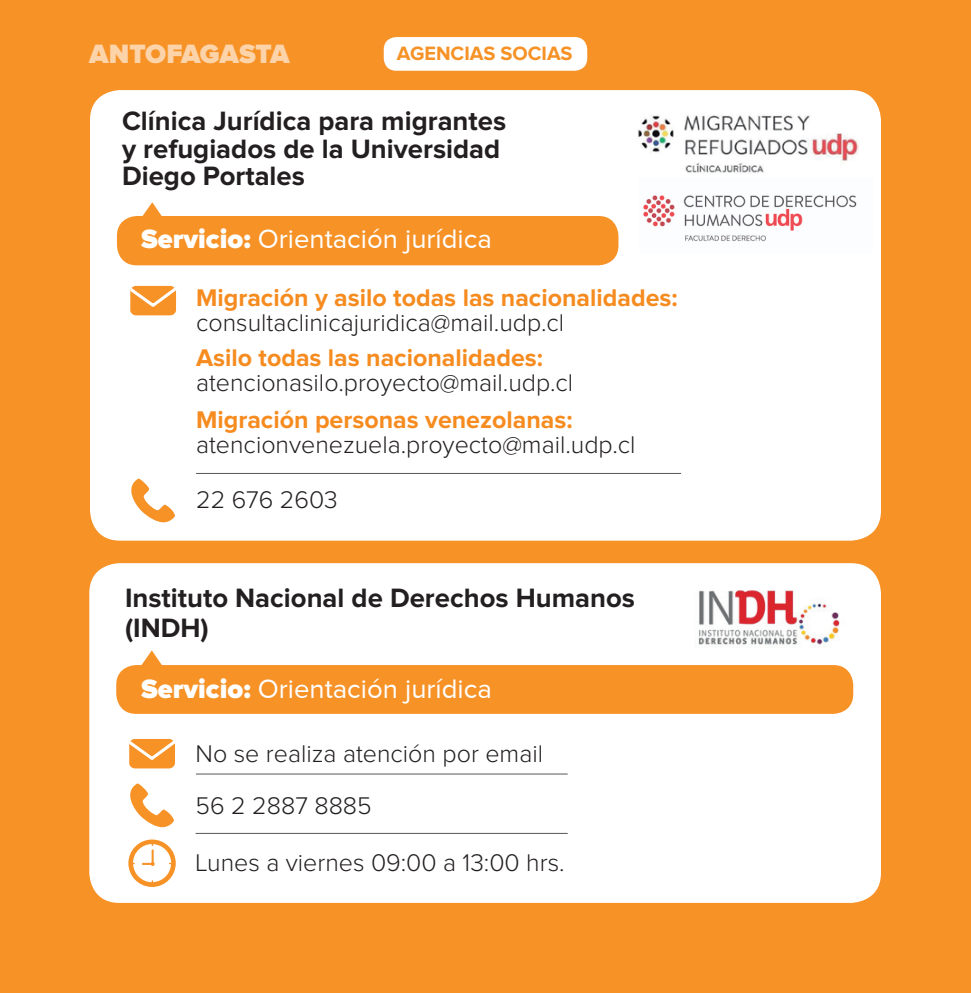
<style>
.page{position:relative;width:971px;height:993px;background:#fff}
.page>*{position:absolute;margin:0;border:0;box-sizing:border-box;transform-origin:0 0}
.t1{font:700 27.5px/27.5px "Proxima Nova";color:#231f20}
.t2{font:27.5px "Proxima Nova";color:#fff}
.t3{font:900 27.5px "Proxima Nova";letter-spacing:-.015em;color:#fdd3a9}
.t4{font:300 25px/54.8px "Proxima Nova";color:#231f20}
.t5{font:700 25px "Proxima Nova";color:#f68b1f}
.t6{font:700 20px "Proxima Nova";color:#f69226}
.s1{font-weight:900}
</style>
<div class="page">
<div style="left:0;top:0;width:971px;height:992px;background:#f69226"></div>
<div style="left:384px;top:37px;width:203px;height:34px;background:#fff;border-radius:12px"></div>
<div style="left:90px;top:90px;width:791px;height:450px;background:#fff;border-radius:30px"></div>
<img style="left:638px;top:114px;width:221px;height:59px">
<hr style="left:196px;top:473px;width:485px;height:1px;background:#57585a">
<svg style="left:130px;top:285px;width:46px;height:30px"></svg>
<svg style="left:131px;top:478px;width:44px;height:44px"></svg>
<div style="left:89px;top:563px;width:792px;height:339px;background:#fff;border-radius:30px"></div>
<img style="left:698px;top:590px;width:142px;height:55px">
<hr style="left:196px;top:773px;width:372px;height:1px;background:#57585a">
<hr style="left:196px;top:832px;width:372px;height:1px;background:#57585a">
<div style="left:116px;top:664px;width:737px;height:49px;background:#f69226;border-radius:20px"></div>
<svg style="left:141px;top:650px;width:22px;height:15px"></svg>
<svg style="left:130px;top:783px;width:44px;height:43px"></svg>
<svg style="left:128px;top:839px;width:48px;height:47px"></svg>
<svg style="left:129px;top:739px;width:46px;height:29px"></svg>
<img style="left:643px;top:195px;width:214px;height:47px">
<div style="left:117px;top:216px;width:501px;height:49px;background:#f69226;border-radius:20px"></div>
<svg style="left:142px;top:202px;width:20px;height:14px"></svg>
<p class="t3" style="left:89px;top:41px;width:202px">ANTOFAGASTA</p>
<p class="t6" style="left:397px;top:44px;width:177px">AGENCIAS SOCIAS</p>
<p class="t1" style="left:122px;top:108px;width:386px">Clínica Jurídica para migrantes y refugiados de la Universidad<br>Diego Portales</p>
<p class="t2" style="left:141px;top:223px;width:352px"><span class="s1">Servicio:</span> Orientación jurídica</p>
<p class="t5" style="left:196px;top:286px;width:483px">Migración y asilo todas las nacionalidades:</p>
<p class="t4" style="left:196px;top:296px;width:369px">consultaclinicajuridica@mail.udp.cl</p>
<p class="t5" style="left:196px;top:346px;width:348px">Asilo todas las nacionalidades:</p>
<p class="t4" style="left:196px;top:356px;width:379px">atencionasilo.proyecto@mail.udp.cl</p>
<p class="t5" style="left:196px;top:408px;width:378px">Migración personas venezolanas:</p>
<p class="t4" style="left:196px;top:418px;width:441px">atencionvenezuela.proyecto@mail.udp.cl<br>22 676 2603</p>
<p class="t1" style="left:125px;top:583px;width:511px;line-height:30px">Instituto Nacional de Derechos Humanos (INDH)</p>
<p class="t2" style="left:141px;top:673px;width:352px"><span class="s1">Servicio:</span> Orientación jurídica</p>
<p class="t4" style="left:196px;top:728px;width:349px;line-height:51.5px">No se realiza atención por email<br>56 2 2887 8885</p>
<p class="t4" style="left:196px;top:836px;width:370px">Lunes a viernes 09:00 a 13:00 hrs.</p>
</div>
